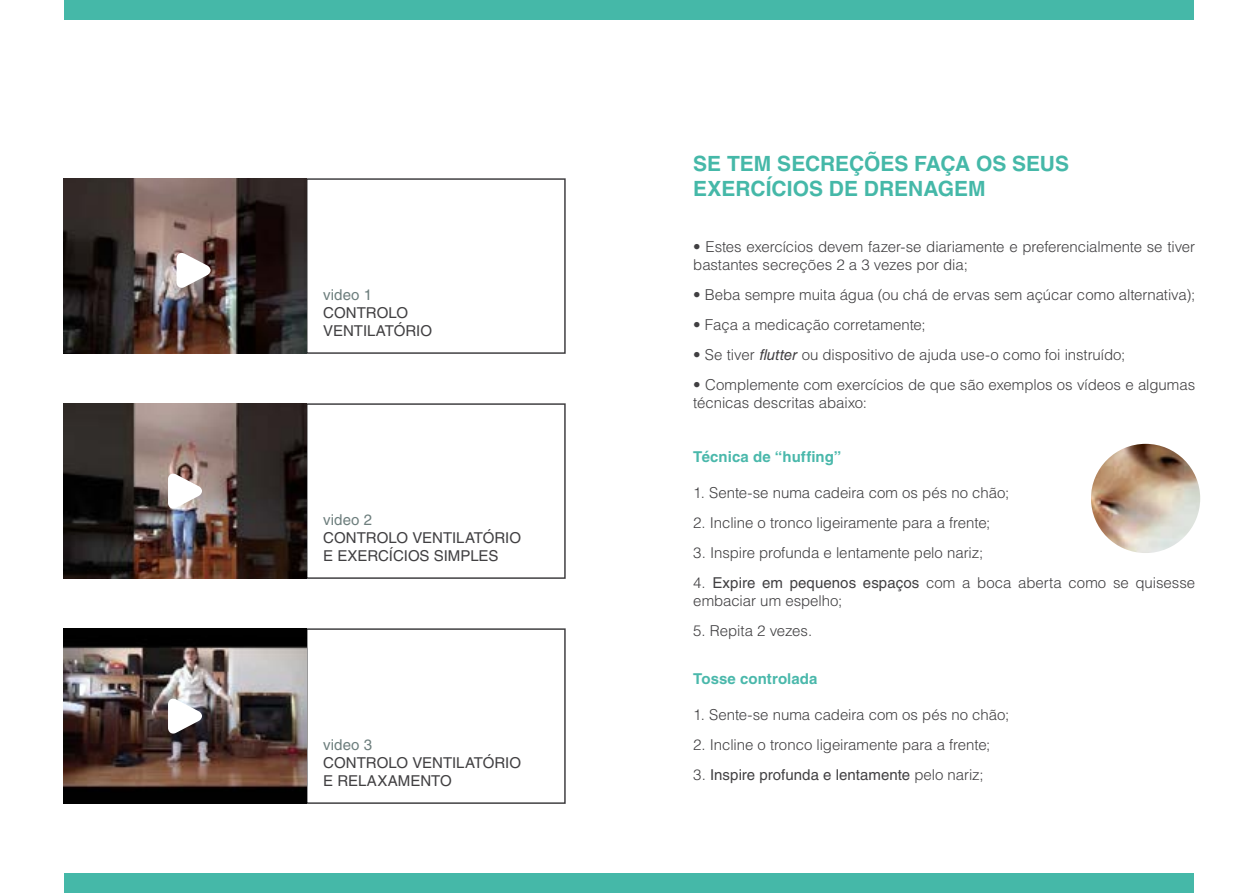
<style>
.page{position:relative;width:1259px;height:893px;background:#fff}
.page>*{position:absolute;margin:0;border:0;box-sizing:border-box;transform-origin:0 0}
.t1{font:700 21px/25.2px "Helvetica LT Std";color:#45b8a8}
.t2{font:300 15px/18px "Helvetica LT Std";letter-spacing:-.005em;color:#414042}
.t3{font:15px/18px "Helvetica LT Std";color:#414042}
.t4{font:700 15px "Helvetica LT Std";letter-spacing:.005em;color:#4ab8ab}
.t5{font:15px "Helvetica LT Std";letter-spacing:.005em;color:#6d7e7d}
.s1{font-weight:400;font-style:italic}
.s2{font-weight:400}
.s3{font-weight:300}
</style>
<div class="page">
<div style="left:65px;top:873px;width:1129px;height:20px;background:#45b8a8"></div>
<div style="left:65px;top:0;width:1129px;height:20px;background:#45b8a8"></div>
<div style="left:306px;top:178px;width:260px;height:176px;border:2px solid #414042"></div>
<img style="left:64px;top:178px;width:242px;height:176px">
<svg style="left:176px;top:253px;width:34px;height:35px"></svg>
<div style="left:306px;top:403px;width:260px;height:176px;border:2px solid #414042"></div>
<img style="left:64px;top:403px;width:242px;height:176px">
<svg style="left:168px;top:474px;width:34px;height:35px"></svg>
<div style="left:306px;top:628px;width:260px;height:176px;border:2px solid #414042"></div>
<img style="left:64px;top:628px;width:242px;height:176px">
<svg style="left:168px;top:699px;width:34px;height:35px"></svg>
<img style="left:1091px;top:444px;width:109px;height:109px;border-radius:55px">
<p class="t5" style="left:323px;top:286px;width:50px">video 1</p>
<p class="t3" style="left:323px;top:304px;width:110px">CONTROLO<br>VENTILATÓRIO</p>
<p class="t5" style="left:323px;top:511px;width:50px">video 2</p>
<p class="t3" style="left:323px;top:529px;width:199px">CONTROLO VENTILATÓRIO<br>E EXERCÍCIOS SIMPLES</p>
<p class="t5" style="left:323px;top:736px;width:50px">video 3</p>
<p class="t3" style="left:323px;top:754px;width:199px">CONTROLO VENTILATÓRIO<br>E RELAXAMENTO</p>
<h1 class="t1" style="left:693px;top:151px;width:377px">SE TEM SECREÇÕES FAÇA OS SEUS<br>EXERCÍCIOS DE DRENAGEM</h1>
<p class="t2" style="left:693px;top:238px;width:503px">• Estes exercícios devem fazer-se diariamente e preferencialmente se tiver bastantes secreções 2 a 3 vezes por dia;</p>
<p class="t2" style="left:693px;top:286px;width:503px">• Beba sempre muita água (ou chá de ervas sem açúcar como alternativa);</p>
<p class="t2" style="left:693px;top:316px;width:234px">• Faça a medicação corretamente;</p>
<p class="t2" style="left:693px;top:346px;width:433px">• Se tiver <span class="s1">flutter</span> ou dispositivo de ajuda use-o como foi instruído;</p>
<p class="t2" style="left:693px;top:376px;width:503px">• Complemente com exercícios de que são exemplos os vídeos e algumas técnicas descritas abaixo:</p>
<p class="t4" style="left:693px;top:448px;width:150px">Técnica de “huffing”</p>
<p class="t2" style="left:693px;top:484px;width:317px">1. Sente-se numa cadeira com os pés no chão;</p>
<p class="t2" style="left:693px;top:514px;width:299px">2. Incline o tronco ligeiramente para a frente;</p>
<p class="t2" style="left:693px;top:544px;width:291px">3. Inspire profunda e lentamente pelo nariz;</p>
<p class="t2" style="left:693px;top:574px;width:503px">4. <span class="s2">Expire em pequenos espaços</span> com a boca aberta como se quisesse embaciar um espelho;</p>
<p class="t2" style="left:693px;top:622px;width:120px">5. Repita 2 vezes.</p>
<p class="t4" style="left:693px;top:670px;width:126px">Tosse controlada</p>
<p class="t2" style="left:693px;top:706px;width:317px">1. Sente-se numa cadeira com os pés no chão;</p>
<p class="t2" style="left:693px;top:736px;width:299px">2. Incline o tronco ligeiramente para a frente;</p>
<p class="t3" style="left:693px;top:766px;width:292px"><span class="s3">3.</span> Inspire profunda e lentamente <span class="s3">pelo nariz;</span></p>
</div>
